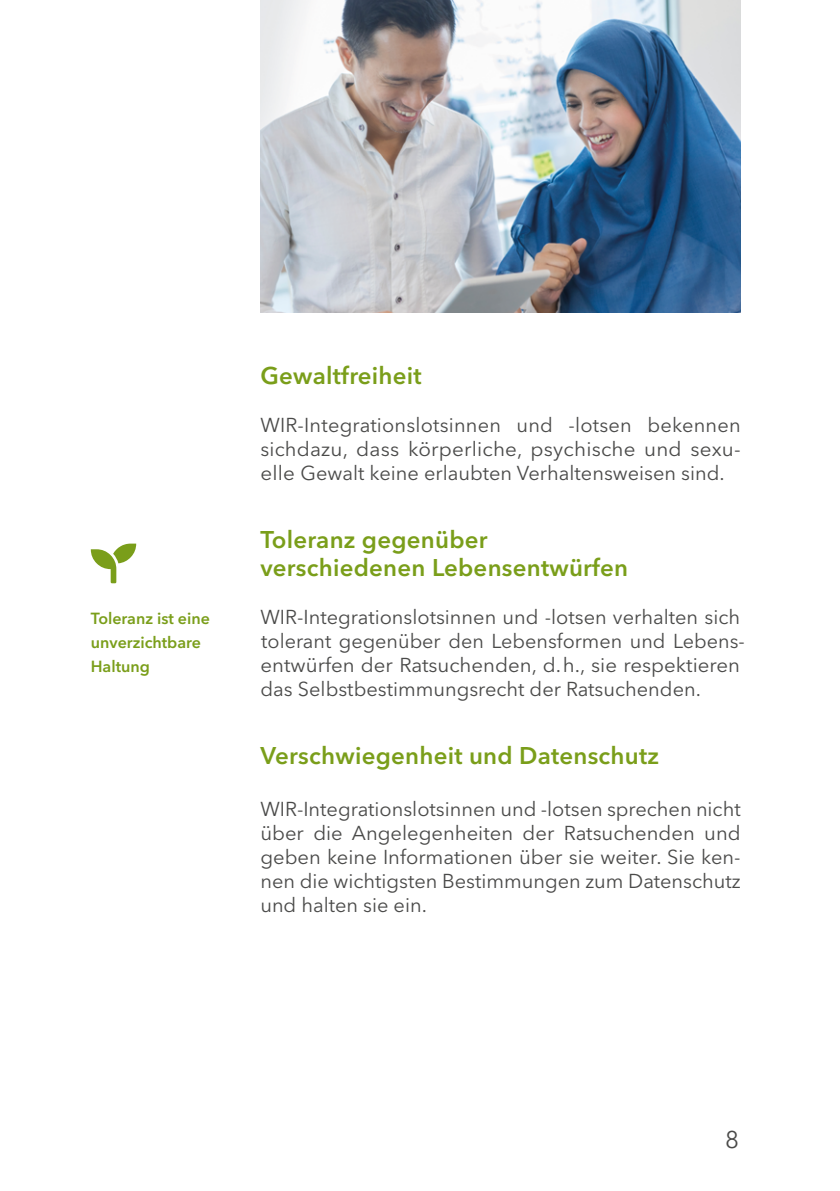
<style>
.page{position:relative;width:840px;height:1191px;background:#fff}
.page>*{position:absolute;margin:0;border:0;box-sizing:border-box;transform-origin:0 0}
.Zwischenhead_2{font:600 24px "Avenir Next LT Pro";letter-spacing:.01em;color:#7a9e1a}
.t1{font:24px "Avenir Next LT Pro";color:#4a4a49}
.Fliesstext{font:20px/24px "Avenir Next LT Pro";color:#4a4a49;text-align:justify}
.Marginalien{font:600 16px/24px "Avenir Next LT Pro";color:#7a9e1a}
</style>
<div class="page">
<svg style="left:91px;top:543px;width:45px;height:40px"></svg>
<img style="left:260px;top:0;width:480px;height:312px">
<p class="Marginalien" style="left:91px;top:606px;width:121px">Toleranz ist eine unverzichtbare<br>Haltung</p>
<h3 class="Zwischenhead_2" style="left:260px;top:361px;width:163px">Gewaltfreiheit</h3>
<p class="Fliesstext" style="left:260px;top:413px;width:481px">WIR-Integrationslotsinnen und -lotsen bekennen sichdazu, dass körperliche, psychische und sexu&shy;elle Gewalt keine erlaubten Verhaltensweisen sind.</p>
<h3 class="Zwischenhead_2" style="left:260px;top:525px;width:228px">Toleranz gegenüber</h3>
<h3 class="Zwischenhead_2" style="left:260px;top:553px;width:369px">verschiedenen Lebensentwürfen</h3>
<p class="Fliesstext" style="left:260px;top:605px;width:485px;text-align:left">WIR-Integrationslotsinnen und -lotsen verhalten sich tolerant gegenüber den Lebensformen und Lebens&shy;entwürfen der Ratsuchenden, d.h., sie respektieren das Selbstbestimmungsrecht der Ratsuchenden.</p>
<h3 class="Zwischenhead_2" style="left:260px;top:741px;width:400px">Verschwiegenheit und Datenschutz</h3>
<p class="Fliesstext" style="left:260px;top:797px;width:481px">WIR-Integrationslotsinnen und -lotsen sprechen nicht über die Angelegenheiten der Ratsuchenden und geben keine Informationen über sie weiter. Sie ken&shy;nen die wichtigsten Bestimmungen zum Datenschutz und halten sie ein.</p>
<p class="t1" style="left:725px;top:1125px;width:15px">8</p>
</div>
